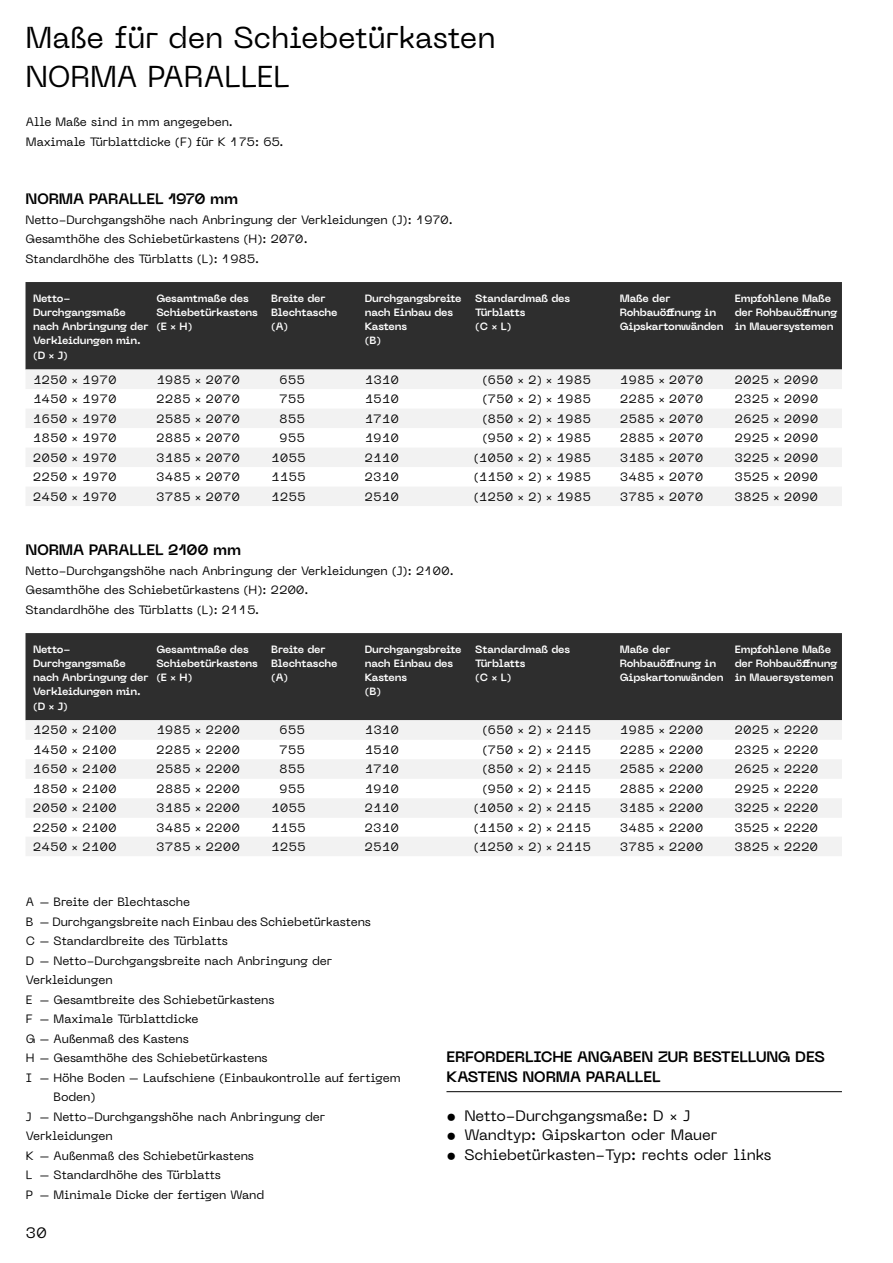
<style>
.page{position:relative;width:893px;height:1263px;background:#fff}
.page>*{position:absolute;margin:0;border:0;box-sizing:border-box;transform-origin:0 0}
.t1{font:30px/39px "Neue Machina";letter-spacing:-.005em;color:#000}
.t2{font:700 15px/19.5px "Neue Machina";letter-spacing:-.01em;color:#000}
.t3{font:15px "Neue Machina";letter-spacing:-.01em;color:#000}
.t4{font:12px/19.5px "Neue Machina";color:#000}
.t5{font:700 10.5px/14.2px "Neue Machina";letter-spacing:-.02em;color:#fff}
</style>
<div class="page">
<div style="left:26px;top:282px;width:816px;height:87px;background:#2e2e2e"></div>
<svg style="left:26px;top:369px;width:816px;height:137px;fill:#f2f2f2"></svg>
<div style="left:26px;top:633px;width:816px;height:87px;background:#2e2e2e"></div>
<svg style="left:26px;top:720px;width:816px;height:136px;fill:#f2f2f2"></svg>
<hr style="left:446px;top:1091px;width:396px;height:1px;background:#000">
<h1 class="t1" style="left:26px;top:17px;width:472px">Maße für den Schiebetürkasten<br>NORMA PARALLEL</h1>
<p class="t4" style="left:26px;top:112px;width:259px">Alle Maße sind in mm angegeben.<br>Maximale Türblattdicke (F) für K 175: 65.</p>
<p class="t2" style="left:26px;top:189px;width:214px">NORMA PARALLEL 1970 mm</p>
<p class="t4" style="left:26px;top:209px;width:429px">Netto-Durchgangshöhe nach Anbringung der Verkleidungen (J): 1970.<br>Gesamthöhe des Schiebetürkastens (H): 2070.<br>Standardhöhe des Türblatts (L): 1985.</p>
<p class="t5" style="left:33px;top:291px;width:117px">Netto-<br>Durchgangsmaße nach Anbringung der<br>Verkleidungen min. (D × J)</p>
<p class="t5" style="left:156px;top:291px;width:103px">Gesamtmaße des<br>Schiebetürkastens (E × H)</p>
<p class="t5" style="left:271px;top:291px;width:68px">Breite der<br>Blechtasche (A)</p>
<p class="t5" style="left:365px;top:291px;width:99px">Durchgangsbreite nach Einbau des<br>Kastens<br>(B)</p>
<p class="t5" style="left:475px;top:291px;width:96px">Standardmaß des<br>Türblatts<br>(C × L)</p>
<p class="t5" style="left:620px;top:291px;width:105px">Maße der<br>Rohbauöffnung in<br>Gipskartonwänden</p>
<p class="t5" style="left:735px;top:291px;width:104px">Empfohlene Maße der Rohbauöffnung in Mauersystemen</p>
<p class="t4" style="left:33px;top:369px;width:85px">1250 × 1970</p>
<p class="t4" style="left:156px;top:369px;width:85px">1985 × 2070</p>
<p class="t4" style="left:279px;top:369px;width:27px">655</p>
<p class="t4" style="left:365px;top:369px;width:36px">1310</p>
<p class="t4" style="left:482px;top:369px;width:110px">(650 × 2) × 1985</p>
<p class="t4" style="left:620px;top:369px;width:85px">1985 × 2070</p>
<p class="t4" style="left:735px;top:369px;width:85px">2025 × 2090</p>
<p class="t4" style="left:33px;top:389px;width:85px">1450 × 1970</p>
<p class="t4" style="left:156px;top:389px;width:85px">2285 × 2070</p>
<p class="t4" style="left:279px;top:389px;width:27px">755</p>
<p class="t4" style="left:365px;top:389px;width:36px">1510</p>
<p class="t4" style="left:482px;top:389px;width:110px">(750 × 2) × 1985</p>
<p class="t4" style="left:620px;top:389px;width:85px">2285 × 2070</p>
<p class="t4" style="left:735px;top:389px;width:85px">2325 × 2090</p>
<p class="t4" style="left:33px;top:408px;width:85px">1650 × 1970</p>
<p class="t4" style="left:156px;top:408px;width:85px">2585 × 2070</p>
<p class="t4" style="left:279px;top:408px;width:27px">855</p>
<p class="t4" style="left:365px;top:408px;width:36px">1710</p>
<p class="t4" style="left:482px;top:408px;width:110px">(850 × 2) × 1985</p>
<p class="t4" style="left:620px;top:408px;width:85px">2585 × 2070</p>
<p class="t4" style="left:735px;top:408px;width:85px">2625 × 2090</p>
<p class="t4" style="left:33px;top:428px;width:85px">1850 × 1970</p>
<p class="t4" style="left:156px;top:428px;width:85px">2885 × 2070</p>
<p class="t4" style="left:279px;top:428px;width:27px">955</p>
<p class="t4" style="left:365px;top:428px;width:36px">1910</p>
<p class="t4" style="left:482px;top:428px;width:110px">(950 × 2) × 1985</p>
<p class="t4" style="left:620px;top:428px;width:85px">2885 × 2070</p>
<p class="t4" style="left:735px;top:428px;width:85px">2925 × 2090</p>
<p class="t4" style="left:33px;top:447px;width:85px">2050 × 1970</p>
<p class="t4" style="left:156px;top:447px;width:85px">3185 × 2070</p>
<p class="t4" style="left:271px;top:447px;width:36px">1055</p>
<p class="t4" style="left:365px;top:447px;width:36px">2110</p>
<p class="t4" style="left:474px;top:447px;width:119px">(1050 × 2) × 1985</p>
<p class="t4" style="left:620px;top:447px;width:85px">3185 × 2070</p>
<p class="t4" style="left:735px;top:447px;width:85px">3225 × 2090</p>
<p class="t4" style="left:33px;top:467px;width:85px">2250 × 1970</p>
<p class="t4" style="left:156px;top:467px;width:85px">3485 × 2070</p>
<p class="t4" style="left:271px;top:467px;width:36px">1155</p>
<p class="t4" style="left:365px;top:467px;width:36px">2310</p>
<p class="t4" style="left:474px;top:467px;width:119px">(1150 × 2) × 1985</p>
<p class="t4" style="left:620px;top:467px;width:85px">3485 × 2070</p>
<p class="t4" style="left:735px;top:467px;width:85px">3525 × 2090</p>
<p class="t4" style="left:33px;top:486px;width:85px">2450 × 1970</p>
<p class="t4" style="left:156px;top:486px;width:85px">3785 × 2070</p>
<p class="t4" style="left:271px;top:486px;width:36px">1255</p>
<p class="t4" style="left:365px;top:486px;width:36px">2510</p>
<p class="t4" style="left:474px;top:486px;width:119px">(1250 × 2) × 1985</p>
<p class="t4" style="left:620px;top:486px;width:85px">3785 × 2070</p>
<p class="t4" style="left:735px;top:486px;width:85px">3825 × 2090</p>
<p class="t2" style="left:26px;top:540px;width:217px">NORMA PARALLEL 2100 mm</p>
<p class="t4" style="left:26px;top:560px;width:430px">Netto-Durchgangshöhe nach Anbringung der Verkleidungen (J): 2100.<br>Gesamthöhe des Schiebetürkastens (H): 2200.<br>Standardhöhe des Türblatts (L): 2115.</p>
<p class="t5" style="left:33px;top:642px;width:117px">Netto-<br>Durchgangsmaße nach Anbringung der<br>Verkleidungen min. (D × J)</p>
<p class="t5" style="left:156px;top:642px;width:103px">Gesamtmaße des<br>Schiebetürkastens (E × H)</p>
<p class="t5" style="left:271px;top:642px;width:68px">Breite der<br>Blechtasche (A)</p>
<p class="t5" style="left:365px;top:642px;width:99px">Durchgangsbreite nach Einbau des<br>Kastens<br>(B)</p>
<p class="t5" style="left:475px;top:642px;width:96px">Standardmaß des<br>Türblatts<br>(C × L)</p>
<p class="t5" style="left:620px;top:642px;width:105px">Maße der<br>Rohbauöffnung in<br>Gipskartonwänden</p>
<p class="t5" style="left:735px;top:642px;width:104px">Empfohlene Maße der Rohbauöffnung in Mauersystemen</p>
<p class="t4" style="left:33px;top:720px;width:85px">1250 × 2100</p>
<p class="t4" style="left:156px;top:720px;width:85px">1985 × 2200</p>
<p class="t4" style="left:279px;top:720px;width:27px">655</p>
<p class="t4" style="left:365px;top:720px;width:36px">1310</p>
<p class="t4" style="left:482px;top:720px;width:110px">(650 × 2) × 2115</p>
<p class="t4" style="left:620px;top:720px;width:85px">1985 × 2200</p>
<p class="t4" style="left:735px;top:720px;width:85px">2025 × 2220</p>
<p class="t4" style="left:33px;top:740px;width:85px">1450 × 2100</p>
<p class="t4" style="left:156px;top:740px;width:85px">2285 × 2200</p>
<p class="t4" style="left:279px;top:740px;width:27px">755</p>
<p class="t4" style="left:365px;top:740px;width:36px">1510</p>
<p class="t4" style="left:482px;top:740px;width:110px">(750 × 2) × 2115</p>
<p class="t4" style="left:620px;top:740px;width:85px">2285 × 2200</p>
<p class="t4" style="left:735px;top:740px;width:85px">2325 × 2220</p>
<p class="t4" style="left:33px;top:759px;width:85px">1650 × 2100</p>
<p class="t4" style="left:156px;top:759px;width:85px">2585 × 2200</p>
<p class="t4" style="left:279px;top:759px;width:27px">855</p>
<p class="t4" style="left:365px;top:759px;width:36px">1710</p>
<p class="t4" style="left:482px;top:759px;width:110px">(850 × 2) × 2115</p>
<p class="t4" style="left:620px;top:759px;width:85px">2585 × 2200</p>
<p class="t4" style="left:735px;top:759px;width:85px">2625 × 2220</p>
<p class="t4" style="left:33px;top:779px;width:85px">1850 × 2100</p>
<p class="t4" style="left:156px;top:779px;width:85px">2885 × 2200</p>
<p class="t4" style="left:279px;top:779px;width:27px">955</p>
<p class="t4" style="left:365px;top:779px;width:36px">1910</p>
<p class="t4" style="left:482px;top:779px;width:110px">(950 × 2) × 2115</p>
<p class="t4" style="left:620px;top:779px;width:85px">2885 × 2200</p>
<p class="t4" style="left:735px;top:779px;width:85px">2925 × 2220</p>
<p class="t4" style="left:33px;top:798px;width:85px">2050 × 2100</p>
<p class="t4" style="left:156px;top:798px;width:85px">3185 × 2200</p>
<p class="t4" style="left:271px;top:798px;width:36px">1055</p>
<p class="t4" style="left:365px;top:798px;width:36px">2110</p>
<p class="t4" style="left:474px;top:798px;width:119px">(1050 × 2) × 2115</p>
<p class="t4" style="left:620px;top:798px;width:85px">3185 × 2200</p>
<p class="t4" style="left:735px;top:798px;width:85px">3225 × 2220</p>
<p class="t4" style="left:33px;top:817px;width:85px">2250 × 2100</p>
<p class="t4" style="left:156px;top:817px;width:85px">3485 × 2200</p>
<p class="t4" style="left:271px;top:817px;width:36px">1155</p>
<p class="t4" style="left:365px;top:817px;width:36px">2310</p>
<p class="t4" style="left:474px;top:817px;width:119px">(1150 × 2) × 2115</p>
<p class="t4" style="left:620px;top:817px;width:85px">3485 × 2200</p>
<p class="t4" style="left:735px;top:817px;width:85px">3525 × 2220</p>
<p class="t4" style="left:33px;top:837px;width:85px">2450 × 2100</p>
<p class="t4" style="left:156px;top:837px;width:85px">3785 × 2200</p>
<p class="t4" style="left:271px;top:837px;width:36px">1255</p>
<p class="t4" style="left:365px;top:837px;width:36px">2510</p>
<p class="t4" style="left:474px;top:837px;width:119px">(1250 × 2) × 2115</p>
<p class="t4" style="left:620px;top:837px;width:85px">3785 × 2200</p>
<p class="t4" style="left:735px;top:837px;width:85px">3825 × 2220</p>
<p class="t4" style="left:26px;top:892px;width:166px">A – Breite der Blechtasche</p>
<p class="t4" style="left:26px;top:911px;width:346px">B – Durchgangsbreite nach Einbau des Schiebetürkastens</p>
<p class="t4" style="left:26px;top:931px;width:203px">C – Standardbreite des Türblatts</p>
<p class="t4" style="left:26px;top:950px;width:308px">D – Netto-Durchgangsbreite nach Anbringung der</p>
<p class="t4" style="left:26px;top:970px;width:88px">Verkleidungen</p>
<p class="t4" style="left:26px;top:989px;width:250px">E – Gesamtbreite des Schiebetürkastens</p>
<p class="t4" style="left:26px;top:1009px;width:174px">F – Maximale Türblattdicke</p>
<p class="t4" style="left:26px;top:1028px;width:164px">G – Außenmaß des Kastens</p>
<p class="t4" style="left:26px;top:1048px;width:243px">H – Gesamthöhe des Schiebetürkastens</p>
<p class="t4" style="left:26px;top:1067px;width:376px">I – Höhe Boden – Laufschiene (Einbaukontrolle auf fertigem</p>
<p class="t4" style="left:54px;top:1087px;width:44px">Boden)</p>
<p class="t4" style="left:26px;top:1106px;width:301px">J – Netto-Durchgangshöhe nach Anbringung der</p>
<p class="t4" style="left:26px;top:1126px;width:88px">Verkleidungen</p>
<p class="t4" style="left:26px;top:1145px;width:229px">K – Außenmaß des Schiebetürkastens</p>
<p class="t4" style="left:26px;top:1165px;width:196px">L – Standardhöhe des Türblatts</p>
<p class="t4" style="left:26px;top:1184px;width:240px">P – Minimale Dicke der fertigen Wand</p>
<p class="t3" style="left:26px;top:1223px;width:23px">30</p>
<p class="t2" style="left:446px;top:1047px;width:380px">ERFORDERLICHE ANGABEN ZUR BESTELLUNG DES<br>KASTENS NORMA PARALLEL</p>
<p class="t3" style="left:446px;top:1106px;width:245px">• Netto-Durchgangsmaße: D × J</p>
<p class="t3" style="left:446px;top:1125px;width:272px">• Wandtyp: Gipskarton oder Mauer</p>
<p class="t3" style="left:446px;top:1145px;width:326px">• Schiebetürkasten-Typ: rechts oder links</p>
</div>
